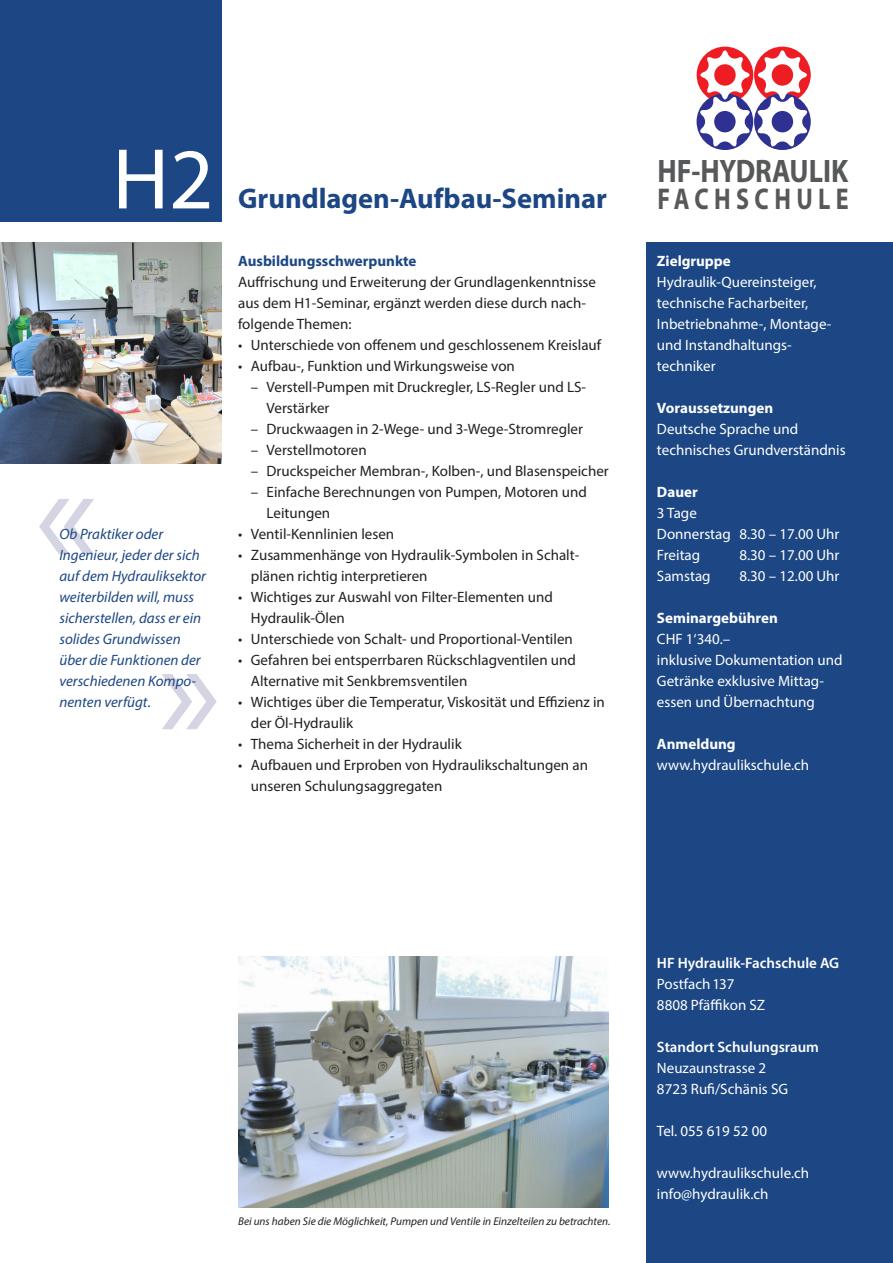
<style>
.page{position:relative;width:893px;height:1263px;background:#fff}
.page>*{position:absolute;margin:0;border:0;box-sizing:border-box;transform-origin:0 0}
.t1{font:150px "Myriad Pro";color:#d4d4e3}
.t2{font:87px "Myriad Pro";color:#fff}
.t3{font:700 32.7px "Myriad Pro";color:#57585a;scale:.86 1}
.t4{font:700 30.15px "Myriad Pro";letter-spacing:.225em;color:#57585a;scale:.8 1}
.t5{font:700 28.5px "Myriad Pro";color:#1c4784}
.t6{font:15px/21px "Myriad Pro";color:#231f20}
.t7{font:15px/21px "Myriad Pro";color:#fff}
.t8{font:italic 15px/21px "Myriad Pro";color:#1c4784}
.t9{font:700 15px "Myriad Pro";color:#fff}
.t10{font:600 15px "Myriad Pro";color:#fff}
.t11{font:700 15px "Myriad Pro";color:#1c4784}
.t12{font:italic 11.25px "Myriad Pro";color:#231f20}
</style>
<div class="page">
<div style="left:0;top:0;width:221px;height:222px;background:#1c4784"></div>
<div style="left:646px;top:242px;width:247px;height:1021px;background:#1c4784"></div>
<svg style="left:699px;top:49px;width:110px;height:99px"></svg>
<div style="left:714px;top:111px;width:22px;height:21px;background:#2e3092;border-radius:50%"></div>
<div style="left:714px;top:64px;width:22px;height:22px;background:#ee1d23;border-radius:50%"></div>
<img style="left:238px;top:957px;width:370px;height:251px">
<img style="left:0;top:242px;width:221px;height:221px">
<p class="t2" style="left:112px;top:126px;width:103px">H2</p>
<p class="t1" style="left:35px;top:421px;width:64px">«</p>
<p class="t8" style="left:59px;top:523px;width:148px">Ob Praktiker oder<br>Ingenieur, jeder der sich auf dem Hydrauliksektor weiterbilden will, muss sicherstellen, dass er ein solides Grundwissen über die Funktionen der verschiedenen Kompo&shy;nenten verfügt.</p>
<p class="t1" style="left:158px;top:597px;width:64px">»</p>
<p class="t5" style="left:238px;top:180px;width:370px">Grundlagen-Aufbau-Seminar</p>
<p class="t11" style="left:238px;top:252px;width:180px">Ausbildungsschwerpunkte</p>
<p class="t6" style="left:238px;top:272px;width:359px">Auffrischung und Erweiterung der Grundlagenkenntnisse aus dem H1-Seminar, ergänzt werden diese durch nach&shy;folgende Themen:</p>
<p class="t6" style="left:238px;top:335px;width:365px">• Unterschiede von offenem und geschlossenem Kreislauf</p>
<p class="t6" style="left:238px;top:356px;width:278px">• Aufbau-, Funktion und Wirkungsweise von</p>
<p class="t6" style="left:267px;top:377px;width:321px;text-indent:-16px">– Verstell-Pumpen mit Druckregler, LS-Regler und LS-<br>Verstärker</p>
<p class="t6" style="left:251px;top:419px;width:334px">– Druckwaagen in 2-Wege- und 3-Wege-Stromregler</p>
<p class="t6" style="left:251px;top:440px;width:117px">– Verstellmotoren</p>
<p class="t6" style="left:251px;top:461px;width:359px">– Druckspeicher Membran-, Kolben-, und Blasenspeicher</p>
<p class="t6" style="left:267px;top:482px;width:322px;text-indent:-16px">– Einfache Berechnungen von Pumpen, Motoren und<br>Leitungen</p>
<p class="t6" style="left:238px;top:524px;width:158px">• Ventil-Kennlinien lesen</p>
<p class="t6" style="left:251px;top:545px;width:330px;text-indent:-13px">• Zusammenhänge von Hydraulik-Symbolen in Schalt&shy;plänen richtig interpretieren</p>
<p class="t6" style="left:251px;top:587px;width:303px;text-indent:-13px">• Wichtiges zur Auswahl von Filter-Elementen und<br>Hydraulik-Ölen</p>
<p class="t6" style="left:238px;top:629px;width:336px">• Unterschiede von Schalt- und Proportional-Ventilen</p>
<p class="t6" style="left:251px;top:650px;width:327px;text-indent:-13px">• Gefahren bei entsperrbaren Rückschlagventilen und<br>Alternative mit Senkbremsventilen</p>
<p class="t6" style="left:251px;top:692px;width:356px;text-indent:-13px">• Wichtiges über die Temperatur, Viskosität und Effizienz in der Öl-Hydraulik</p>
<p class="t6" style="left:238px;top:734px;width:225px">• Thema Sicherheit in der Hydraulik</p>
<p class="t6" style="left:251px;top:755px;width:339px;text-indent:-13px">• Aufbauen und Erproben von Hydraulikschaltungen an unseren Schulungsaggregaten</p>
<p class="t3" style="left:657px;top:150px;width:223px">HF-HYDRAULIK</p>
<p class="t4" style="left:657px;top:179px;width:241px">FACHSCHULE</p>
<p class="t9" style="left:657px;top:252px;width:75px">Zielgruppe</p>
<p class="t7" style="left:657px;top:272px;width:161px">Hydraulik-Quereinsteiger, technische Facharbeiter,</p>
<p class="t7" style="left:657px;top:314px;width:176px">Inbetriebnahme-, Montage&shy;und Instandhaltungs&shy;techniker</p>
<p class="t9" style="left:657px;top:399px;width:118px">Voraussetzungen</p>
<p class="t7" style="left:657px;top:419px;width:190px">Deutsche Sprache und technisches Grundverständnis</p>
<p class="t9" style="left:657px;top:483px;width:42px">Dauer</p>
<p class="t7" style="left:657px;top:503px;width:41px">3 Tage</p>
<p class="t7" style="left:657px;top:524px;width:184px">Donnerstag 8.30 – 17.00 Uhr</p>
<p class="t7" style="left:657px;top:545px;width:45px">Freitag</p>
<p class="t7" style="left:739px;top:545px;width:102px">8.30 – 17.00 Uhr</p>
<p class="t7" style="left:657px;top:566px;width:55px">Samstag</p>
<p class="t7" style="left:739px;top:566px;width:102px">8.30 – 12.00 Uhr</p>
<p class="t9" style="left:657px;top:609px;width:122px">Seminargebühren</p>
<p class="t7" style="left:657px;top:629px;width:75px">CHF 1‘340.–</p>
<p class="t7" style="left:657px;top:650px;width:187px">inklusive Dokumentation und<br>Getränke exklusive Mittag&shy;essen und Übernachtung</p>
<p class="t9" style="left:657px;top:735px;width:80px">Anmeldung</p>
<p class="t7" style="left:657px;top:755px;width:154px">www.hydraulikschule.ch</p>
<p class="t12" style="left:238px;top:1214px;width:374px">Bei uns haben Sie die Möglichkeit, Pumpen und Ventile in Einzelteilen zu betrachten.</p>
<p class="t10" style="left:657px;top:953px;width:184px">HF Hydraulik-Fachschule AG</p>
<p class="t7" style="left:657px;top:973px;width:79px">Postfach 137</p>
<p class="t7" style="left:657px;top:994px;width:110px">8808 Pfäffikon SZ</p>
<p class="t10" style="left:657px;top:1037px;width:164px">Standort Schulungsraum</p>
<p class="t7" style="left:657px;top:1057px;width:111px">Neuzaunstrasse 2</p>
<p class="t7" style="left:657px;top:1078px;width:133px">8723 Rufi/Schänis SG</p>
<p class="t7" style="left:657px;top:1120px;width:112px">Tel. 055 619 52 00</p>
<p class="t7" style="left:657px;top:1162px;width:154px">www.hydraulikschule.ch</p>
<p class="t7" style="left:657px;top:1183px;width:113px">info@hydraulik.ch</p>
</div>
